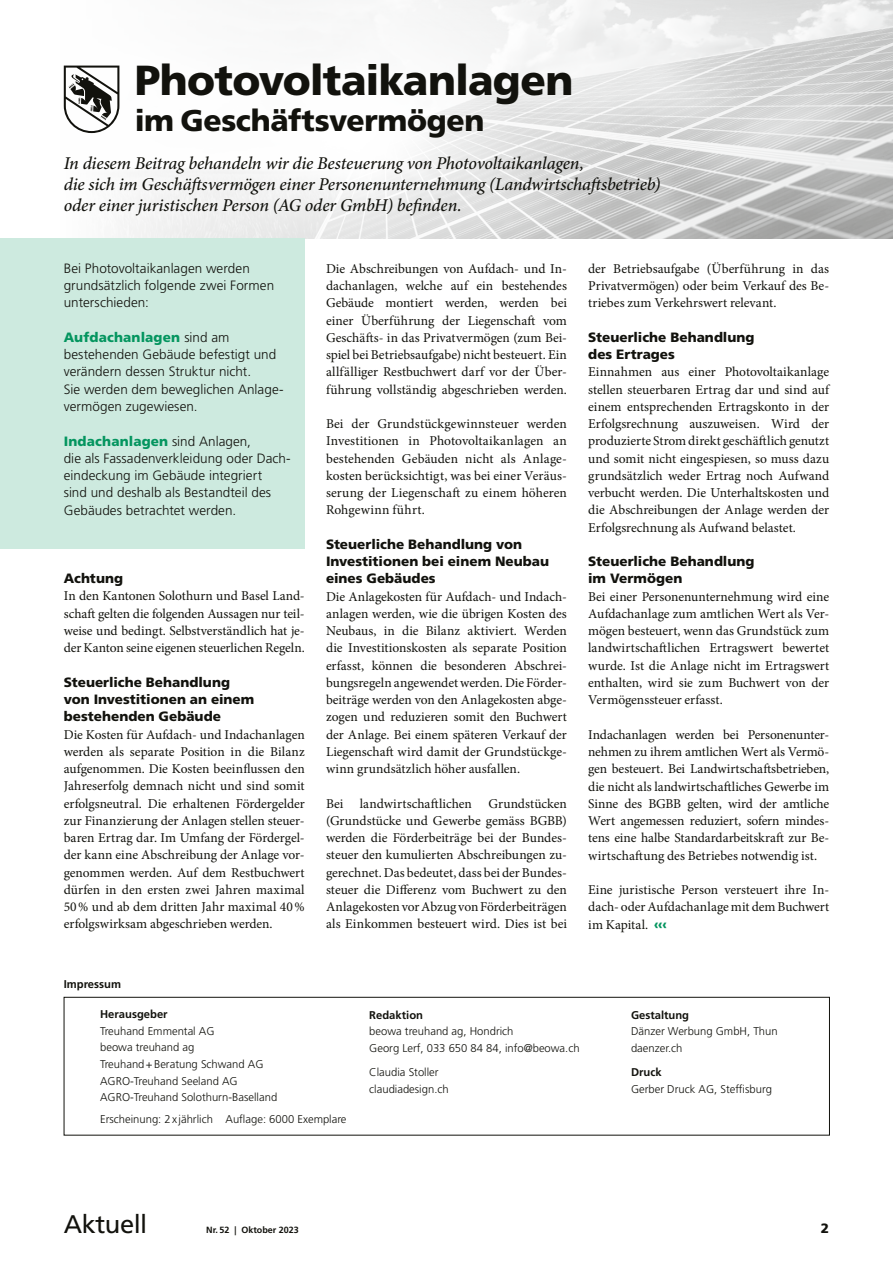
<style>
.page{position:relative;width:893px;height:1263px;background:#fff}
.page>*{position:absolute;margin:0;border:0;box-sizing:border-box;transform-origin:0 0}
.t1{font:900 42px "Frutiger LT Std";letter-spacing:-.02em;color:#12120d}
.t2{font:900 30px "Frutiger LT Std";letter-spacing:-.01em;color:#12120d}
.t3{font:25.5px "Frutiger LT Std";letter-spacing:-.02em;color:#12120d}
.t4{font:italic 500 18px/21px "Minion Pro";letter-spacing:-.01em;color:#12120d}
.t5{font:13.5px/17.2px "Minion Pro";color:#12120d;text-align:justify}
.t6{font:300 13.5px/17.2px "Frutiger LT Std";letter-spacing:.005em;color:#12120d}
.t7{font:900 13.5px/17.2px "Frutiger LT Std";color:#12120d}
.t8{font:300 11.25px/16.5px "Frutiger LT Std";color:#12120d}
.t9{font:700 11.25px "Frutiger LT Std";color:#12120d}
.t10{font:700 9px "Frutiger LT Std";color:#12120d}
.s1{font-weight:900;color:#04955f}
.s2{font-family:"Frutiger LT Std";font-weight:900;color:#04955f}
</style>
<div class="page">
<img style="left:63px;top:0;width:830px;height:238px">
<div style="left:0;top:238px;width:305px;height:311px;background:#cdeadf"></div>
<div style="left:64px;top:997px;width:766px;height:138px;border:1px solid #12120d"></div>
<svg style="left:64px;top:66px;width:55px;height:67px"></svg>
<h1 class="t1" style="left:135px;top:55px;width:440px">Photovoltaikanlagen</h1>
<h2 class="t2" style="left:135px;top:103px;width:351px">im Geschäftsvermögen</h2>
<h3 class="t4" style="left:64px;top:153px;width:598px">In diesem Beitrag behandeln wir die Besteuerung von Photovoltaikanlagen,<br>die sich im Geschäftsvermögen einer Personenunternehmung (Landwirtschaftsbetrieb) oder einer juristischen Person (AG oder GmbH) befinden.</h3>
<p class="t6" style="left:64px;top:260px;width:212px">Bei Photovoltaikanlagen werden grundsätzlich folgende zwei Formen unterschieden:</p>
<p class="t6" style="left:64px;top:329px;width:221px"><span class="s1">Aufdachanlagen</span> sind am bestehenden Gebäude befestigt und verändern dessen Struktur nicht.<br>Sie werden dem beweglichen Anlage&shy;vermögen zugewiesen.</p>
<p class="t6" style="left:64px;top:432px;width:228px"><span class="s1">Indachanlagen</span> sind Anlagen,<br>die als Fassadenverkleidung oder Dach&shy;eindeckung im Gebäude integriert<br>sind und deshalb als Bestandteil des Gebäudes betrachtet werden.</p>
<p class="t7" style="left:64px;top:570px;width:61px">Achtung</p>
<p class="t5" style="left:64px;top:588px;width:242px">In den Kantonen Solothurn und Basel Land&shy;schaft gelten die folgenden Aussagen nur teil&shy;weise und bedingt. Selbstverständlich hat je&shy;der Kanton seine eigenen steuerlichen Regeln.</p>
<p class="t7" style="left:64px;top:673px;width:192px">Steuerliche Behandlung von Investitionen an einem bestehenden Gebäude</p>
<p class="t5" style="left:64px;top:726px;width:242px">Die Kosten für Aufdach- und Indachanlagen werden als separate Position in die Bilanz aufgenommen. Die Kosten beeinflussen den Jahreserfolg demnach nicht und sind somit erfolgsneutral. Die erhaltenen Fördergelder zur Finanzierung der Anlagen stellen steuer&shy;baren Ertrag dar. Im Umfang der Fördergel&shy;der kann eine Abschreibung der Anlage vor&shy;genommen werden. Auf dem Restbuchwert dürfen in den ersten zwei Jahren maximal 50% und ab dem dritten Jahr maximal 40% erfolgswirksam abgeschrieben werden.</p>
<p class="t5" style="left:326px;top:260px;width:242px">Die Abschreibungen von Aufdach- und In&shy;dachanlagen, welche auf ein bestehendes Gebäude montiert werden, werden bei einer Überführung der Liegenschaft vom Geschäfts- in das Privatvermögen (zum Bei&shy;spiel bei Betriebsaufgabe) nicht besteuert. Ein allfälliger Restbuchwert darf vor der Über&shy;führung vollständig abgeschrieben werden.</p>
<p class="t5" style="left:326px;top:415px;width:242px">Bei der Grundstückgewinnsteuer werden Investitionen in Photovoltaikanlagen an bestehenden Gebäuden nicht als Anlage&shy;kosten berücksichtigt, was bei einer Veräus&shy;serung der Liegenschaft zu einem höheren Rohgewinn führt.</p>
<p class="t7" style="left:326px;top:535px;width:225px">Steuerliche Behandlung von<br>Investitionen bei einem Neubau eines Gebäudes</p>
<p class="t5" style="left:326px;top:588px;width:242px">Die Anlagekosten für Aufdach- und Indach&shy;anlagen werden, wie die übrigen Kosten des Neubaus, in die Bilanz aktiviert. Werden die Investitionskosten als separate Position erfasst, können die besonderen Abschrei&shy;bungsregeln angewendet werden. Die Förder&shy;beiträge werden von den Anlagekosten abge&shy;zogen und reduzieren somit den Buchwert der Anlage. Bei einem späteren Verkauf der Liegenschaft wird damit der Grundstückge&shy;winn grundsätzlich höher ausfallen.</p>
<p class="t5" style="left:326px;top:795px;width:242px">Bei landwirtschaftlichen Grundstücken (Grundstücke und Gewerbe gemäss BGBB) werden die Förderbeiträge bei der Bundes&shy;steuer den kumulierten Abschreibungen zu&shy;gerechnet. Das bedeutet, dass bei der Bundes&shy;steuer die Differenz vom Buchwert zu den Anlagekosten vor Abzug von Förderbeiträgen als Einkommen besteuert wird. Dies ist bei</p>
<p class="t5" style="left:588px;top:260px;width:242px">der Betriebsaufgabe (Überführung in das Privatvermögen) oder beim Verkauf des Be&shy;triebes zum Verkehrswert relevant.</p>
<p class="t7" style="left:588px;top:328px;width:168px">Steuerliche Behandlung des Ertrages</p>
<p class="t5" style="left:588px;top:363px;width:242px">Einnahmen aus einer Photovoltaikanlage stellen steuerbaren Ertrag dar und sind auf einem entsprechenden Ertragskonto in der Erfolgsrechnung auszuweisen. Wird der produzierte Strom direkt geschäftlich genutzt und somit nicht eingespiesen, so muss dazu grundsätzlich weder Ertrag noch Aufwand verbucht werden. Die Unterhaltskosten und die Abschreibungen der Anlage werden der Erfolgsrechnung als Aufwand belastet.</p>
<p class="t7" style="left:588px;top:553px;width:168px">Steuerliche Behandlung im Vermögen</p>
<p class="t5" style="left:588px;top:588px;width:242px">Bei einer Personenunternehmung wird eine Aufdachanlage zum amtlichen Wert als Ver&shy;mögen besteuert, wenn das Grundstück zum landwirtschaftlichen Ertragswert bewertet wurde. Ist die Anlage nicht im Ertragswert enthalten, wird sie zum Buchwert von der Vermögenssteuer erfasst.</p>
<p class="t5" style="left:588px;top:726px;width:242px">Indachanlagen werden bei Personenunter&shy;nehmen zu ihrem amtlichen Wert als Vermö&shy;gen besteuert. Bei Landwirtschaftsbetrieben, die nicht als landwirtschaftliches Gewerbe im Sinne des BGBB gelten, wird der amtliche Wert angemessen reduziert, sofern mindes&shy;tens eine halbe Standardarbeitskraft zur Be&shy;wirtschaftung des Betriebes notwendig ist.</p>
<p class="t5" style="left:588px;top:881px;width:242px">Eine juristische Person versteuert ihre In&shy;dach- oder Aufdachanlage mit dem Buchwert im Kapital. <span class="s2">‹‹‹</span></p>
<p class="t9" style="left:64px;top:977px;width:59px">Impressum</p>
<p class="t9" style="left:100px;top:1008px;width:69px">Herausgeber</p>
<p class="t8" style="left:100px;top:1023px;width:179px">Treuhand Emmental AG<br>beowa treuhand ag<br>Treuhand+Beratung Schwand AG<br>AGRO-Treuhand Seeland AG<br>AGRO-Treuhand Solothurn-Baselland</p>
<p class="t8" style="left:100px;top:1111px;width:248px">Erscheinung: 2x jährlich Auflage: 6000 Exemplare</p>
<p class="t9" style="left:369px;top:1008px;width:55px">Redaktion</p>
<p class="t8" style="left:369px;top:1023px;width:212px">beowa treuhand ag, Hondrich<br>Georg Lerf, 033 650 84 84, info@beowa.ch</p>
<p class="t8" style="left:369px;top:1064px;width:81px">Claudia Stoller claudiadesign.ch</p>
<p class="t9" style="left:631px;top:1008px;width:60px">Gestaltung</p>
<p class="t8" style="left:631px;top:1023px;width:148px">Dänzer Werbung GmbH, Thun daenzer.ch</p>
<p class="t9" style="left:631px;top:1066px;width:32px">Druck</p>
<p class="t8" style="left:631px;top:1081px;width:143px">Gerber Druck AG, Steffisburg</p>
<h3 class="t3" style="left:64px;top:1209px;width:85px">Aktuell</h3>
<p class="t10" style="left:206px;top:1225px;width:94px">Nr. 52 | Oktober 2023</p>
<p class="t7" style="left:821px;top:1220px;width:10px">2</p>
</div>
